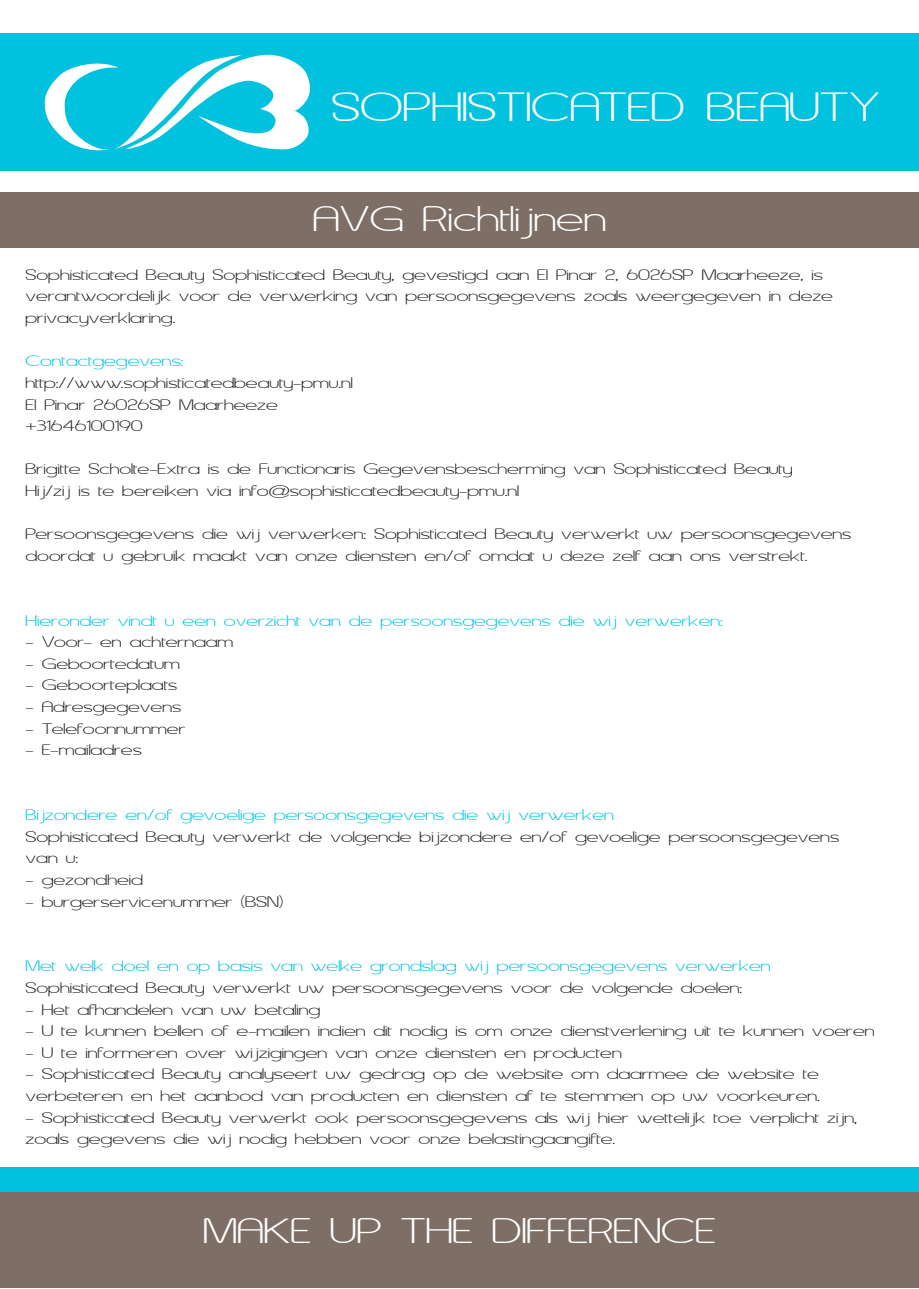
<style>
.page{position:relative;width:919px;height:1289px;background:#fff}
.page>*{position:absolute;margin:0;border:0;box-sizing:border-box;transform-origin:0 0}
.t1{font:48px "Asenine Wide";color:#fff}
.t2{font:42px "Asenine Wide";color:#fff}
.t3{font:18px/21.6px "Asenine Wide";color:#231f20}
.t4{font:18px "Asenine Wide";color:#00c2df}
</style>
<div class="page">
<div style="left:0;top:1167px;width:918px;height:109px;background:#00c2df"></div>
<div style="left:1px;top:33px;width:917px;height:138px;background:#00c2df"></div>
<div style="left:0;top:1192px;width:918px;height:95px;background:#7d6e66"></div>
<div style="left:0;top:192px;width:918px;height:56px;background:#7d6e66"></div>
<svg style="left:45px;top:55px;width:265px;height:96px"></svg>
<h1 class="t1" style="left:331px;top:83px;width:550px">SOPHISTICATED BEAUTY</h1>
<h2 class="t2" style="left:313px;top:197px;width:295px">AVG Richtlijnen</h2>
<p class="t3" style="left:26px;top:263px;width:809px">Sophisticated Beauty Sophisticated Beauty, gevestigd aan El Pinar 2, 6026SP Maarheeze, is verantwoordelijk voor de verwerking van persoonsgegevens zoals weergegeven in deze privacyverklaring.</p>
<p class="t4" style="left:26px;top:352px;width:159px">Contactgegevens:</p>
<p class="t3" style="left:26px;top:371px;width:329px">http://www.sophisticatedbeauty-pmu.nl<br>El Pinar 26026SP Maarheeze +31646100190</p>
<p class="t3" style="left:26px;top:458px;width:768px">Brigitte Scholte-Extra is de Functionaris Gegevensbescherming van Sophisticated Beauty<br>Hij/zij is te bereiken via info@sophisticatedbeauty-pmu.nl</p>
<p class="t3" style="left:26px;top:523px;width:827px">Persoonsgegevens die wij verwerken: Sophisticated Beauty verwerkt uw persoonsgegevens doordat u gebruik maakt van onze diensten en/of omdat u deze zelf aan ons verstrekt.</p>
<p class="t4" style="left:26px;top:611px;width:698px">Hieronder vindt u een overzicht van de persoonsgegevens die wij verwerken:</p>
<p class="t3" style="left:26px;top:631px;width:209px">- Voor- en achternaam</p>
<p class="t3" style="left:26px;top:652px;width:156px">- Geboortedatum</p>
<p class="t3" style="left:26px;top:674px;width:153px">- Geboorteplaats</p>
<p class="t3" style="left:26px;top:695px;width:157px">- Adresgegevens</p>
<p class="t3" style="left:26px;top:717px;width:161px">- Telefoonnummer</p>
<p class="t3" style="left:26px;top:739px;width:118px">- E-mailadres</p>
<p class="t4" style="left:26px;top:805px;width:589px">Bijzondere en/of gevoelige persoonsgegevens die wij verwerken</p>
<p class="t3" style="left:26px;top:825px;width:815px">Sophisticated Beauty verwerkt de volgende bijzondere en/of gevoelige persoonsgegevens van u:</p>
<p class="t3" style="left:26px;top:868px;width:119px">- gezondheid</p>
<p class="t3" style="left:26px;top:890px;width:259px">- burgerservicenummer (BSN)</p>
<p class="t4" style="left:26px;top:956px;width:746px">Met welk doel en op basis van welke grondslag wij persoonsgegevens verwerken</p>
<p class="t3" style="left:26px;top:976px;width:718px">Sophisticated Beauty verwerkt uw persoonsgegevens voor de volgende doelen:</p>
<p class="t3" style="left:26px;top:998px;width:296px">- Het afhandelen van uw betaling</p>
<p class="t3" style="left:26px;top:1019px;width:850px">- U te kunnen bellen of e-mailen indien dit nodig is om onze dienstverlening uit te kunnen voeren</p>
<p class="t3" style="left:26px;top:1041px;width:597px">- U te informeren over wijzigingen van onze diensten en producten</p>
<p class="t3" style="left:26px;top:1063px;width:795px">- Sophisticated Beauty analyseert uw gedrag op de website om daarmee de website te verbeteren en het aanbod van producten en diensten af te stemmen op uw voorkeuren.</p>
<p class="t3" style="left:26px;top:1106px;width:832px">- Sophisticated Beauty verwerkt ook persoonsgegevens als wij hier wettelijk toe verplicht zijn, zoals gegevens die wij nodig hebben voor onze belastingaangifte.</p>
<h2 class="t2" style="left:203px;top:1209px;width:514px">MAKE UP THE DIFFERENCE</h2>
</div>
